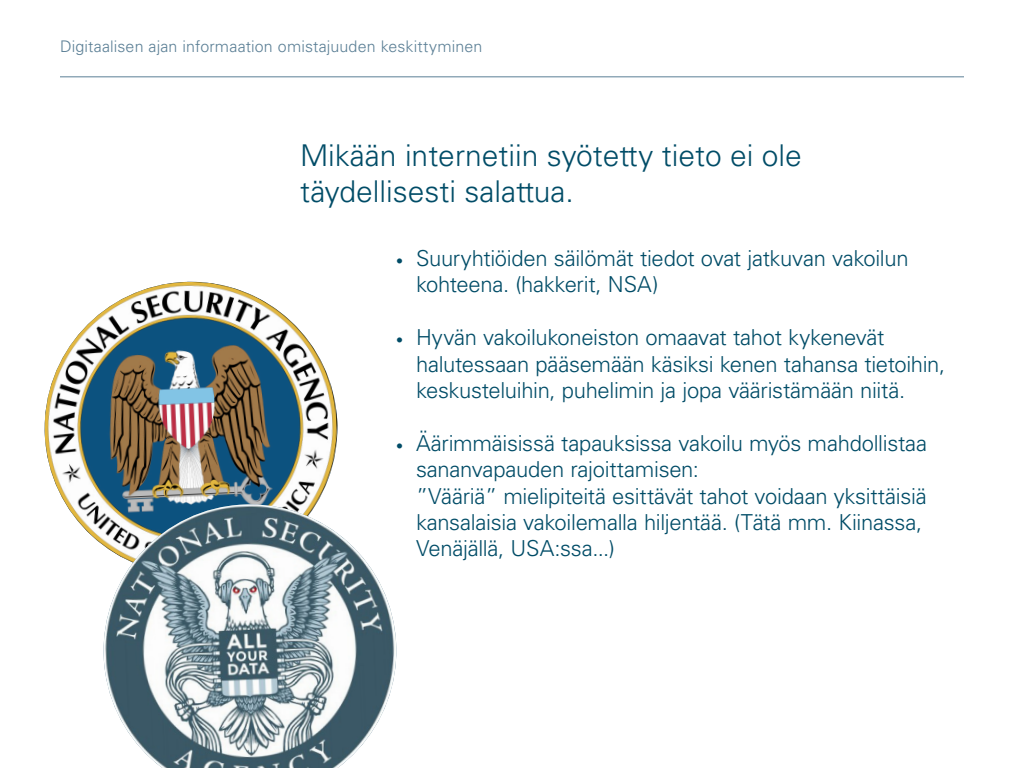
<style>
.page{position:relative;width:1024px;height:768px;background:#fff}
.page>*{position:absolute;margin:0;border:0;box-sizing:border-box;transform-origin:0 0}
.otsikko{font:300 30px/36px "Univers LT Std";color:#004c67}
.leipis{font:300 22px/26.4px "Univers LT Std";letter-spacing:-.015em;color:#004c67}
.t1{font:300 16px "Univers LT Std";letter-spacing:.01em;color:#5c8096}
.s1{font-size:14px}
</style>
<div class="page">
<hr style="left:60px;top:76px;width:904px;height:1px;background:#5c8096">
<img style="left:44px;top:282px;width:294px;height:261px">
<img style="left:100px;top:504px;width:297px;height:264px">
<p class="t1" style="left:60px;top:36px;width:424px">Digitaalisen ajan informaation omistajuuden keskittyminen</p>
<p class="otsikko" style="left:300px;top:137px;width:503px">Mikään internetiin syötetty tieto ei ole täydellisesti salattua.</p>
<p class="leipis" style="left:416px;top:245px;width:494px;text-indent:-20px"><span class="s1">•</span> Suuryhtiöiden säilömät tiedot ovat jatkuvan vakoilun kohteena. (hakkerit, NSA)</p>
<p class="leipis" style="left:416px;top:324px;width:531px;text-indent:-20px"><span class="s1">•</span> Hyvän vakoilukoneiston omaavat tahot kykenevät halutessaan pääsemään käsiksi kenen tahansa tietoihin, keskusteluihin, puhelimin ja jopa vääristämään niitä.</p>
<p class="leipis" style="left:416px;top:430px;width:513px;text-indent:-20px"><span class="s1">•</span> Äärimmäisissä tapauksissa vakoilu myös mahdollistaa sananvapauden rajoittamisen:<br>”Vääriä” mielipiteitä esittävät tahot voidaan yksittäisiä kansalaisia vakoilemalla hiljentää. (Tätä mm. Kiinassa, Venäjällä, USA:ssa...)</p>
</div>
